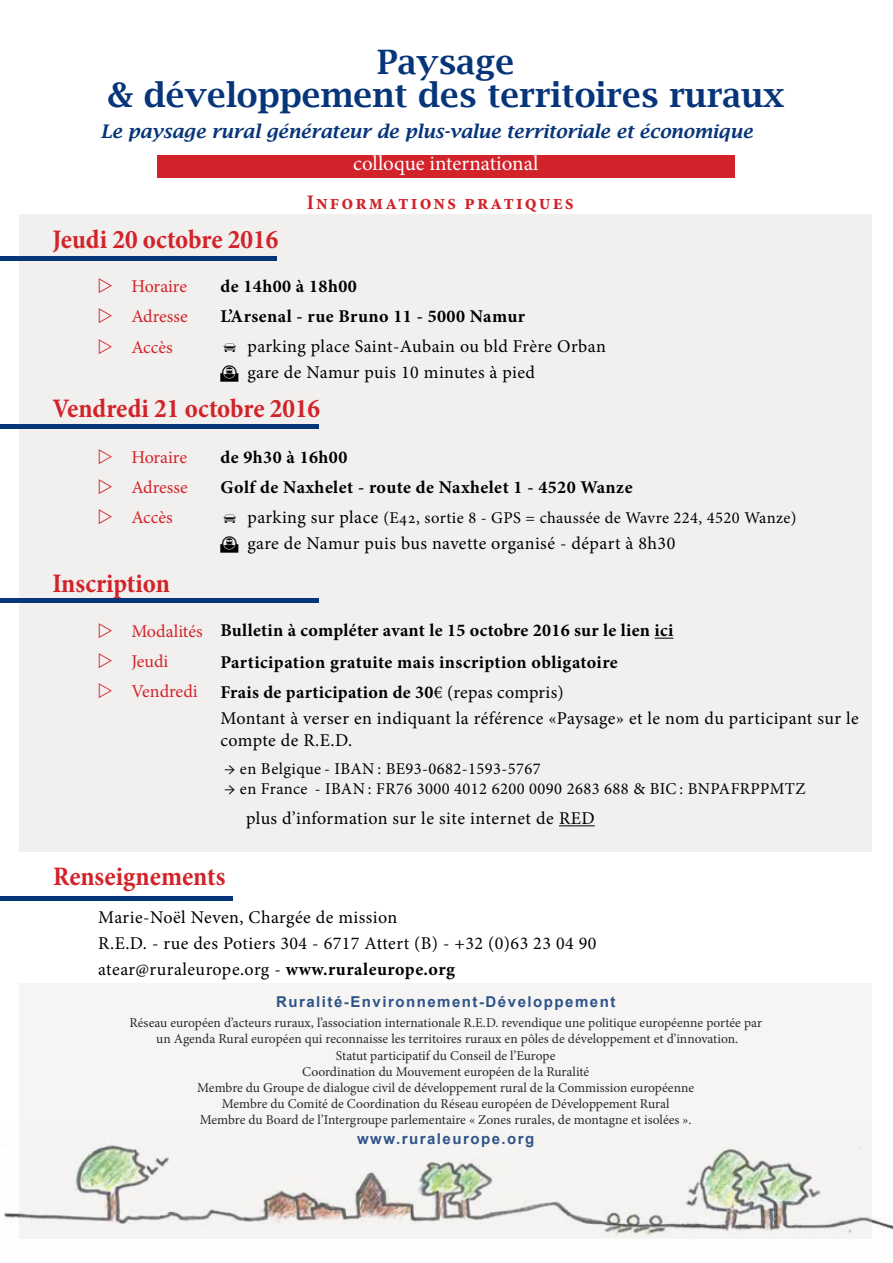
<style>
.page{position:relative;width:893px;height:1263px;background:#fff}
.page>*{position:absolute;margin:0;border:0;box-sizing:border-box;transform-origin:0 0}
.t1{font:600 33.75px/32.4px "Lucida Bright";color:#06357a;text-align:center}
.t2{font:700 condensed 27px "Minion Pro";color:#d2232a}
.t3{font:700 condensed 21px "Minion Pro";letter-spacing:.1em;color:#d2232a}
.t4{font:21px "Minion Pro";color:#fff}
.t5{font:italic 600 18.75px "Lucida Bright";color:#06357a}
.t6{font:18px/25.8px "Minion Pro";letter-spacing:.025em;color:#000}
.t7{font:700 18px/30.2px "Minion Pro";letter-spacing:.02em;color:#000}
.t8{font:18px/30.2px "Minion Pro";color:#d2232a;text-align:justify}
.t9{font:16.5px "Minion Pro";letter-spacing:.025em;color:#000}
.t10{font:700 15px "Arial";letter-spacing:.1em;color:#06357a}
.t11{font:13.5px/16.2px "Minion Pro";color:#000;text-align:center}
.s1{font-size:18px}
.s2{font-weight:700}
</style>
<div class="page">
<div style="left:20px;top:214px;width:852px;height:638px;background:#f2f0ee"></div>
<img style="left:4px;top:1121px;width:889px;height:118px">
<hr style="left:0;top:896px;width:233px;height:4px;background:#06357a">
<svg style="left:20px;top:983px;width:852px;height:255px;fill:#f6f5f4"></svg>
<div style="left:157px;top:155px;width:577px;height:23px;background:#d2232a"></div>
<hr style="left:0;top:424px;width:319px;height:4px;background:#06357a">
<hr style="left:0;top:257px;width:277px;height:4px;background:#06357a">
<svg style="left:655px;top:638px;width:18px;height:1px"></svg>
<hr style="left:559px;top:825px;width:36px;height:1px;background:#000">
<div style="left:0;top:598px;width:319px;height:5px;background:#06357a"></div>
<h1 class="t1" style="left:108px;top:46px;width:678px">Paysage<br>&amp; développement des territoires ruraux</h1>
<h3 class="t5" style="left:100px;top:120px;width:654px">Le paysage rural générateur de plus-value territoriale et économique</h3>
<h3 class="t4" style="left:353px;top:149px;width:187px">colloque international</h3>
<h3 class="t3" style="left:307px;top:188px;width:269px">Informations pratiques</h3>
<h2 class="t2" style="left:52px;top:221px;width:227px">Jeudi 20 octobre 2016</h2>
<h3 class="t7" style="left:220px;top:271px;width:306px">de 14h00 à 18h00<br>L’Arsenal - rue Bruno 11 - 5000 Namur</h3>
<h3 class="t6" style="left:247px;top:333px;width:360px">parking place Saint-Aubain ou bld Frère Orban</h3>
<h3 class="t6" style="left:220px;top:359px;width:316px">◆ gare de Namur puis 10 minutes à pied</h3>
<h3 class="t8" style="left:131px;top:272px;width:58px">Horaire Adresse Accès</h3>
<h2 class="t2" style="left:52px;top:390px;width:269px">Vendredi 21 octobre 2016</h2>
<h3 class="t7" style="left:220px;top:442px;width:414px">de 9h30 à 16h00<br>Golf de Naxhelet - route de Naxhelet 1 - 4520 Wanze</h3>
<p class="t9" style="left:247px;top:507px;width:551px"><span class="s1">parking sur place</span> (E42, sortie 8 - GPS = chaussée de Wavre 224, 4520 Wanze)</p>
<h3 class="t6" style="left:220px;top:531px;width:456px">◆ gare de Namur puis bus navette organisé - départ à 8h30</h3>
<h3 class="t8" style="left:131px;top:442px;width:58px">Horaire Adresse Accès</h3>
<h2 class="t2" style="left:52px;top:564px;width:119px">Inscription</h2>
<h3 class="t8" style="left:131px;top:616px;width:73px;text-align:left">Modalités<br>Jeudi<br>Vendredi</h3>
<h3 class="t7" style="left:220px;top:614px;width:455px;line-height:32px">Bulletin à compléter avant le 15 octobre 2016 sur le lien ici<br>Participation gratuite mais inscription obligatoire</h3>
<h3 class="t6" style="left:220px;top:680px;width:640px"><span class="s2">Frais de participation de 30</span>€ (repas compris)<br>Montant à verser en indiquant la référence «Paysage» et le nom du participant sur le</h3>
<h3 class="t6" style="left:220px;top:727px;width:133px">compte de R.E.D.</h3>
<p class="t9" style="left:225px;top:758px;width:317px">→ en Belgique - IBAN : BE93-0682-1593-5767</p>
<p class="t9" style="left:225px;top:778px;width:582px">→ en France - IBAN : FR76 3000 4012 6200 0090 2683 688 &amp; BIC : BNPAFRPPMTZ</p>
<h3 class="t6" style="left:246px;top:805px;width:350px">plus d’information sur le site internet de RED</h3>
<h2 class="t2" style="left:53px;top:857px;width:174px">Renseignements</h2>
<h3 class="t6" style="left:98px;top:904px;width:500px">Marie-Noël Neven, Chargée de mission<br>R.E.D. - rue des Potiers 304 - 6717 Attert (B) - +32 (0)63 23 04 90 atear@ruraleurope.org - <span class="s2">www.ruraleurope.org</span></h3>
<p class="t10" style="left:276px;top:991px;width:341px">Ruralité-Environnement-Développement</p>
<p class="t11" style="left:129px;top:1015px;width:634px">Réseau européen d’acteurs ruraux, l’association internationale R.E.D. revendique une politique européenne portée par un Agenda Rural européen qui reconnaisse les territoires ruraux en pôles de développement et d’innovation.<br>Statut participatif du Conseil de l’Europe<br>Coordination du Mouvement européen de la Ruralité<br>Membre du Groupe de dialogue civil de développement rural de la Commission européenne<br>Membre du Comité de Coordination du Réseau européen de Développement Rural<br>Membre du Board de l’Intergroupe parlementaire « Zones rurales, de montagne et isolées ».</p>
<p class="t10" style="left:357px;top:1129px;width:179px">www.ruraleurope.org</p>
</div>
